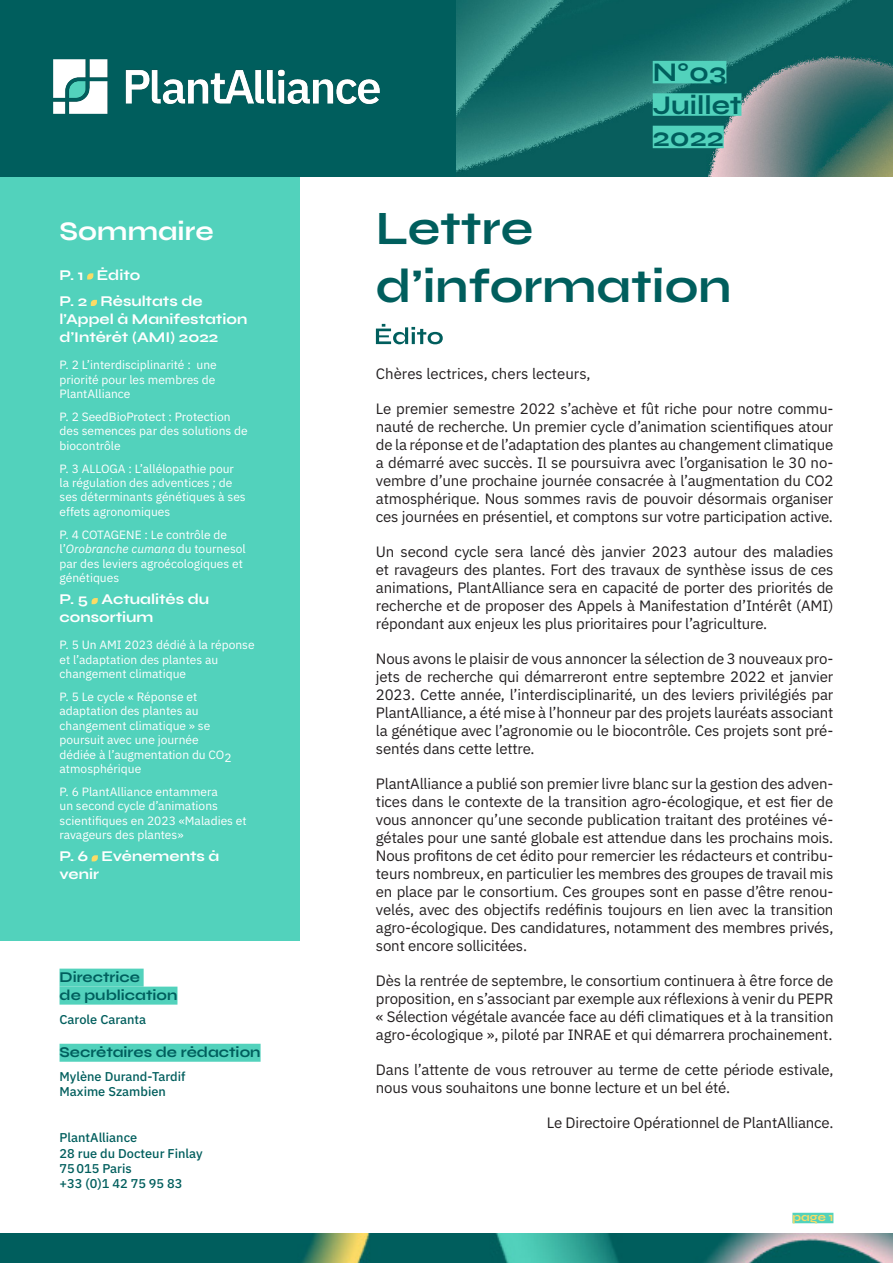
<style>
.page{position:relative;width:893px;height:1263px;background:#fff}
.page>*{position:absolute;margin:0;border:0;box-sizing:border-box;transform-origin:0 0}
.TITRE___Lettre_d_inf{font:700 48px "Syne";color:#005e5d}
.N____DATE{font:700 27px "Syne";color:#005e5d}
.SOMMAIRE{font:700 27px "Syne";color:#fff}
.TEXTE_COURANT{font:15px/18px "IBM Plex Sans";letter-spacing:-.01em;color:#231f20;text-align:justify}
.PAGE___RUBRIQUE{font:700 15px/18px "Syne";color:#fff}
.FONCTION{font:700 15px/18px "Syne";color:#005e5d}
.NOMS{font:500 12.75px "IBM Plex Sans";color:#005e5d}
.DESCRIPTION{font:12px/14.4px "IBM Plex Sans";color:#fff}
.t1{font:700 12px "Syne";color:#fbdb65}
.s1{font-style:italic}
</style>
<div class="page">
<div style="left:0;top:176px;width:300px;height:764px;background:#52d2bc"></div>
<img style="left:0;top:1233px;width:893px;height:30px">
<img style="left:455px;top:0;width:438px;height:176px">
<div style="left:792px;top:1213px;width:41px;height:10px;background:#52d2bc"></div>
<div style="left:0;top:0;width:455px;height:176px;background:#005e5d"></div>
<div style="left:60px;top:968px;width:84px;height:18px;background:#52d2bc"></div>
<div style="left:60px;top:986px;width:117px;height:18px;background:#52d2bc"></div>
<div style="left:60px;top:1044px;width:201px;height:18px;background:#52d2bc"></div>
<div style="left:653px;top:61px;width:73px;height:22px;background:#52d2bc"></div>
<div style="left:653px;top:93px;width:88px;height:23px;background:#52d2bc"></div>
<div style="left:653px;top:126px;width:71px;height:22px;background:#52d2bc"></div>
<svg style="left:87px;top:273px;width:6px;height:6px"></svg>
<svg style="left:91px;top:300px;width:6px;height:6px"></svg>
<svg style="left:92px;top:598px;width:6px;height:6px"></svg>
<svg style="left:92px;top:855px;width:6px;height:6px"></svg>
<svg style="left:376px;top:324px;width:67px;height:20px"></svg>
<img style="left:53px;top:59px;width:327px;height:55px">
<p class="SOMMAIRE" style="left:60px;top:216px;width:156px">Sommaire</p>
<p class="PAGE___RUBRIQUE" style="left:60px;top:265px;width:82px">P. 1 Édito</p>
<p class="PAGE___RUBRIQUE" style="left:60px;top:292px;width:189px">P. 2 Résultats de l’Appel à Manifestation d’Intérêt (AMI) 2022</p>
<p class="DESCRIPTION" style="left:60px;top:357px;width:159px;text-align:justify">P. 2 L’interdisciplinarité : une priorité pour les membres de PlantAlliance</p>
<p class="DESCRIPTION" style="left:60px;top:408px;width:190px">P. 2 SeedBioProtect : Protection des semences par des solutions de biocontrôle</p>
<p class="DESCRIPTION" style="left:60px;top:460px;width:188px">P. 3 ALLOGA : L’allélopathie pour la régulation des adventices ; de ses déterminants génétiques à ses effets agronomiques</p>
<p class="DESCRIPTION" style="left:60px;top:526px;width:188px">P. 4 COTAGENE : Le contrôle de l’<span class="s1">Orobranche cumana</span> du tournesol par des leviers agroécologiques et génétiques</p>
<p class="PAGE___RUBRIQUE" style="left:60px;top:590px;width:151px">P. 5 Actualités du consortium</p>
<p class="DESCRIPTION" style="left:60px;top:637px;width:197px">P. 5 Un AMI 2023 dédié à la réponse et l’adaptation des plantes au changement climatique</p>
<p class="DESCRIPTION" style="left:60px;top:689px;width:174px">P. 5 Le cycle « Réponse et adaptation des plantes au changement climatique » se poursuit avec une journée dédiée à l’augmentation du CO2 atmosphérique</p>
<p class="DESCRIPTION" style="left:60px;top:783px;width:189px">P. 6 PlantAlliance entammera<br>un second cycle d’animations scientifiques en 2023 «Maladies et ravageurs des plantes»</p>
<p class="PAGE___RUBRIQUE" style="left:60px;top:847px;width:161px">P. 6 Evénements à venir</p>
<p class="FONCTION" style="left:60px;top:968px;width:119px">Directrice<br>de publication</p>
<p class="NOMS" style="left:60px;top:1009px;width:88px">Carole Caranta</p>
<p class="FONCTION" style="left:60px;top:1043px;width:203px">Secrétaires de rédaction</p>
<p class="NOMS" style="left:60px;top:1066px;width:128px">Mylène Durand-Tardif</p>
<p class="NOMS" style="left:60px;top:1082px;width:108px">Maxime Szambien</p>
<p class="NOMS" style="left:60px;top:1128px;width:79px">PlantAlliance</p>
<p class="NOMS" style="left:60px;top:1143px;width:145px">28 rue du Docteur Finlay</p>
<p class="NOMS" style="left:60px;top:1158px;width:74px">75015 Paris</p>
<p class="NOMS" style="left:60px;top:1174px;width:125px">+33 (0)1 42 75 95 83</p>
<p class="N____DATE" style="left:653px;top:57px;width:75px">N°03</p>
<p class="N____DATE" style="left:653px;top:89px;width:90px">Juillet</p>
<p class="N____DATE" style="left:653px;top:121px;width:73px">2022</p>
<p class="TITRE___Lettre_d_inf" style="left:376px;top:201px;width:159px">Lettre</p>
<p class="TITRE___Lettre_d_inf" style="left:376px;top:258px;width:357px">d’information</p>
<p class="TEXTE_COURANT" style="left:376px;top:364px;width:216px">Chères lectrices, chers lecteurs,</p>
<p class="TEXTE_COURANT" style="left:376px;top:399px;width:459px">Le premier semestre 2022 s’achève et fût riche pour notre commu&shy;nauté de recherche. Un premier cycle d’animation scientifiques atour de la réponse et de l’adaptation des plantes au changement climatique a démarré avec succès. Il se poursuivra avec l’organisation le 30 no&shy;vembre d’une prochaine journée consacrée à l’augmentation du CO2 atmosphérique. Nous sommes ravis de pouvoir désormais organiser ces journées en présentiel, et comptons sur votre participation active.</p>
<p class="TEXTE_COURANT" style="left:376px;top:542px;width:459px">Un second cycle sera lancé dès janvier 2023 autour des maladies et ravageurs des plantes. Fort des travaux de synthèse issus de ces animations, PlantAlliance sera en capacité de porter des priorités de recherche et de proposer des Appels à Manifestation d’Intérêt (AMI) répondant aux enjeux les plus prioritaires pour l’agriculture.</p>
<p class="TEXTE_COURANT" style="left:376px;top:649px;width:459px">Nous avons le plaisir de vous annoncer la sélection de 3 nouveaux pro&shy;jets de recherche qui démarreront entre septembre 2022 et janvier 2023. Cette année, l’interdisciplinarité, un des leviers privilégiés par PlantAlliance, a été mise à l’honneur par des projets lauréats associant la génétique avec l’agronomie ou le biocontrôle. Ces projets sont pré&shy;sentés dans cette lettre.</p>
<p class="TEXTE_COURANT" style="left:376px;top:774px;width:459px">PlantAlliance a publié son premier livre blanc sur la gestion des adven&shy;tices dans le contexte de la transition agro-écologique, et est fier de vous annoncer qu’une seconde publication traitant des protéines vé&shy;gétales pour une santé globale est attendue dans les prochains mois.<br>Nous profitons de cet édito pour remercier les rédacteurs et contribu&shy;teurs nombreux, en particulier les membres des groupes de travail mis en place par le consortium. Ces groupes sont en passe d’être renou&shy;velés, avec des objectifs redéfinis toujours en lien avec la transition agro-écologique. Des candidatures, notamment des membres privés, sont encore sollicitées.</p>
<p class="TEXTE_COURANT" style="left:376px;top:971px;width:459px">Dès la rentrée de septembre, le consortium continuera à être force de proposition, en s’associant par exemple aux réflexions à venir du PEPR « Sélection végétale avancée face au défi climatiques et à la transition agro-écologique », piloté par INRAE et qui démarrera prochainement.</p>
<p class="TEXTE_COURANT" style="left:376px;top:1060px;width:459px">Dans l’attente de vous retrouver au terme de cette période estivale, nous vous souhaitons une bonne lecture et un bel été.</p>
<p class="TEXTE_COURANT" style="left:547px;top:1113px;width:288px">Le Directoire Opérationnel de PlantAlliance.</p>
<p class="t1" style="left:792px;top:1210px;width:42px">page 1</p>
</div>
